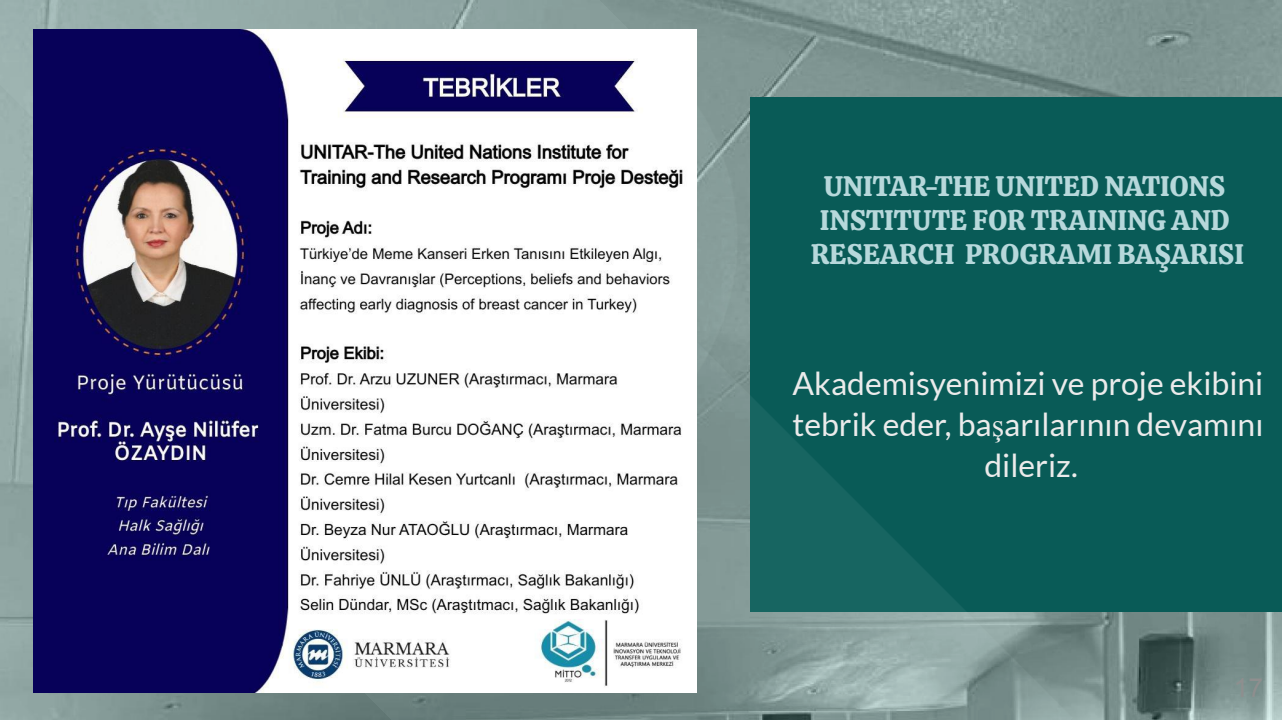
<style>
.page{position:relative;width:1282px;height:720px;background:#fff}
.page>*{position:absolute;margin:0;border:0;box-sizing:border-box;transform-origin:0 0}
.t1{font:31.88px/41.2px "Lato";color:#ebebeb;text-align:center}
.t2{font:28.12px/33.8px "Calistoga";color:#b7d8db;text-align:center}
.t3{font:26.25px "Arial";color:#8f8f8f}
.s1{font-family:"Times New Roman"}
</style>
<div class="page">
<img style="left:0;top:0;width:1281px;height:720px">
<img style="left:0;top:0;width:839px;height:586px">
<div style="left:749px;top:98px;width:532px;height:514px;background:#095b57"></div>
<img style="left:186px;top:169px;width:886px;height:551px">
<img style="left:33px;top:29px;width:664px;height:663px">
<p class="t2" style="left:810px;top:169px;width:435px">UNITAR-THE UNITED NATIONS<br>INSTITUTE FOR TRAINING AND<br>RESEARCH PROGRAMI BAŞARISI</p>
<p class="t1" style="left:792px;top:362px;width:472px">Akademisyenimizi ve proje ekibini tebrik eder, ba<span class="s1">ş</span>arılarının devamını dileriz.</p>
<p class="t3" style="left:1233px;top:673px;width:31px">17</p>
</div>
